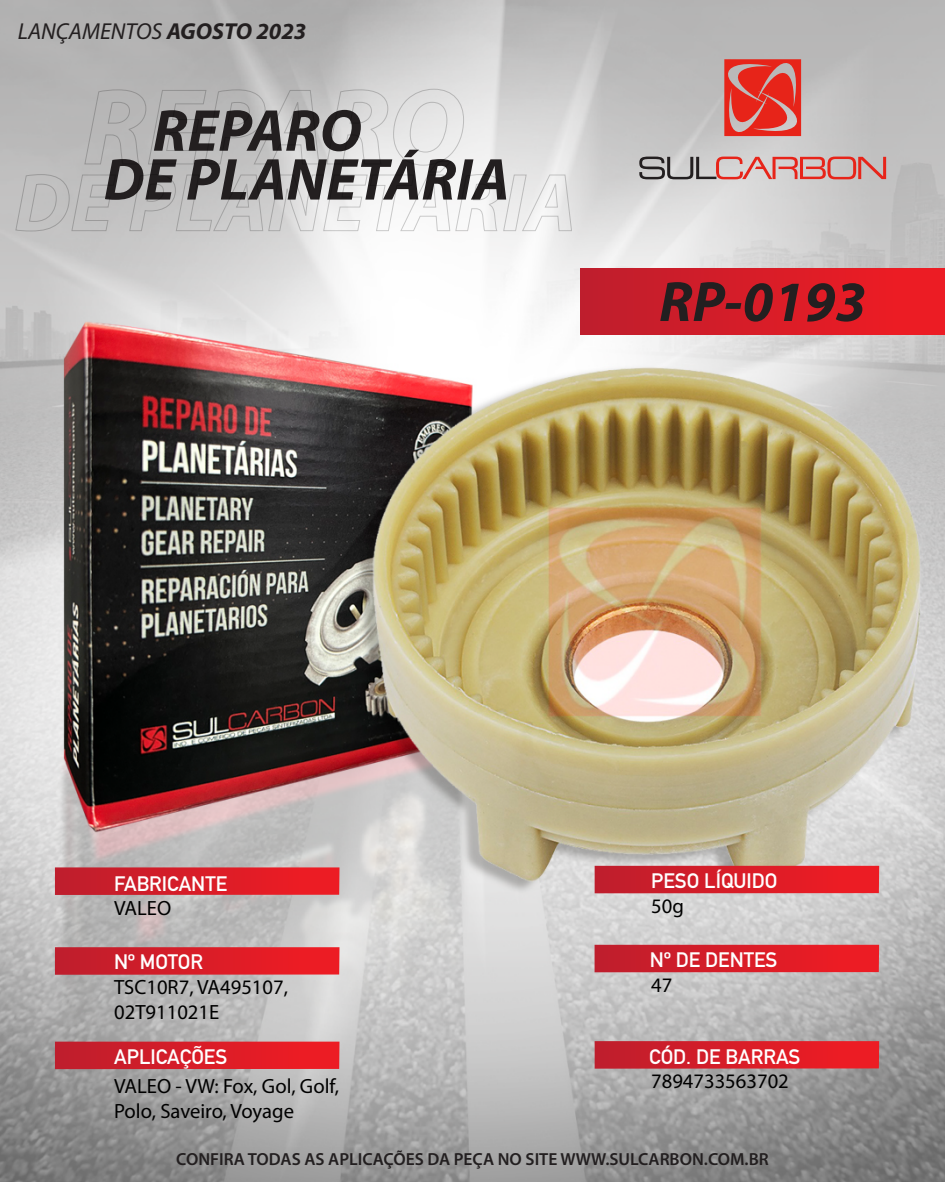
<style>
.page{position:relative;width:945px;height:1182px;background:#fff}
.page>*{position:absolute;margin:0;border:0;box-sizing:border-box;transform-origin:0 0}
.t1{font:italic 700 59.59px/48.8px "Myriad Pro";color:#231f20}
.t2{font:italic 700 57.23px "Myriad Pro";color:#231f20}
.t3{font:italic 23.19px "Myriad Pro";color:#231f20}
.t4{font:20.65px/24.8px "Myriad Pro";color:#000}
.t5{font:20.65px "DIN Mittelschrift Alternate";color:#fff}
.t6{font:600 17.5px "Myriad Pro";color:#231f20}
.s1{font-weight:700}
</style>
<div class="page">
<img style="left:0;top:0;width:945px;height:1181px">
<svg style="left:55px;top:867px;width:285px;height:27px;background:#d71f2a"></svg>
<svg style="left:595px;top:865px;width:284px;height:28px;background:#d7222c"></svg>
<svg style="left:595px;top:1040px;width:284px;height:28px;background:#d6222d"></svg>
<svg style="left:55px;top:1041px;width:285px;height:27px;background:#d7202b"></svg>
<svg style="left:55px;top:947px;width:285px;height:27px;background:#d71e29"></svg>
<svg style="left:595px;top:944px;width:284px;height:28px;background:#d7212c"></svg>
<svg style="left:714px;top:49px;width:97px;height:97px;background:#d3746f"></svg>
<svg style="left:639px;top:156px;width:247px;height:23px;background:#c49896"></svg>
<svg style="left:15px;top:88px;width:558px;height:144px;background:#d0d0d0"></svg>
<div style="left:581px;top:268px;width:364px;height:66px;background:linear-gradient(to right,#bf1e2d,#f11c23)"></div>
<p class="t3" style="left:18px;top:17px;width:290px">LANÇAMENTOS <span class="s1">AGOSTO 2023</span></p>
<h1 class="t1" style="left:104px;top:104px;width:407px;text-indent:49px">REPARO<br>DE PLANETÁRIA</h1>
<h2 class="t2" style="left:659px;top:264px;width:209px">RP-0193</h2>
<p class="t5" style="left:114px;top:871px;width:115px">FABRICANTE</p>
<p class="t4" style="left:114px;top:895px;width:59px">VALEO</p>
<p class="t5" style="left:114px;top:949px;width:90px">Nº MOTOR</p>
<p class="t4" style="left:114px;top:974px;width:175px">TSC10R7, VA495107,<br>02T911021E</p>
<p class="t5" style="left:114px;top:1044px;width:115px">APLICAÇÕES</p>
<p class="t4" style="left:114px;top:1073px;width:227px">VALEO - VW: Fox, Gol, Golf,<br>Polo, Saveiro, Voyage</p>
<p class="t5" style="left:651px;top:868px;width:128px">PESO LÍQUIDO</p>
<p class="t4" style="left:651px;top:893px;width:34px">50g</p>
<p class="t5" style="left:650px;top:947px;width:129px">Nº DE DENTES</p>
<p class="t4" style="left:651px;top:972px;width:23px">47</p>
<p class="t5" style="left:649px;top:1044px;width:153px">CÓD. DE BARRAS</p>
<p class="t4" style="left:651px;top:1068px;width:139px">7894733563702</p>
<p class="t6" style="left:176px;top:1147px;width:594px">CONFIRA TODAS AS APLICAÇÕES DA PEÇA NO SITE WWW.SULCARBON.COM.BR</p>
</div>
